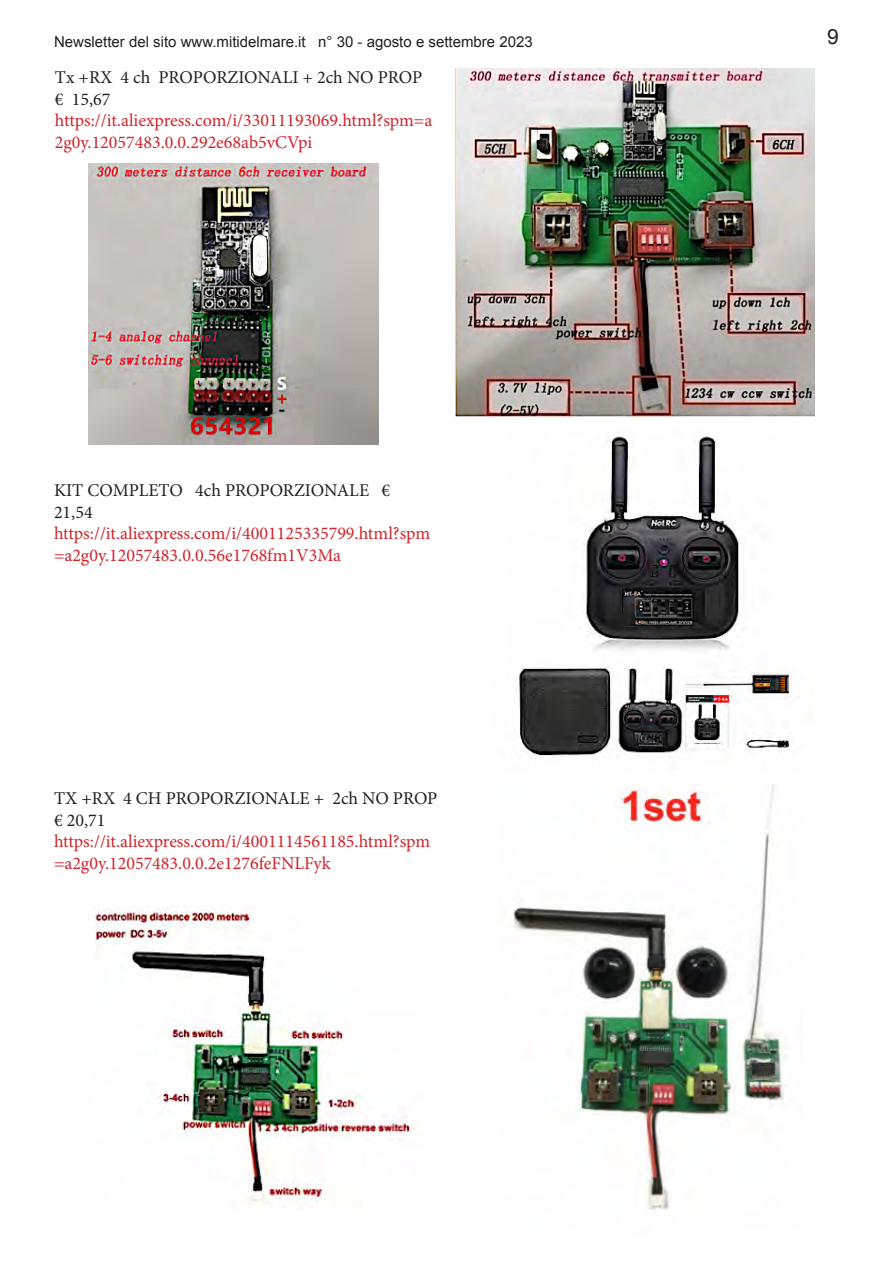
<style>
.page{position:relative;width:893px;height:1263px;background:#fff}
.page>*{position:absolute;margin:0;border:0;box-sizing:border-box;transform-origin:0 0}
.t1{font:21px "Arial";color:#231f20}
.t2{font:18px/21.6px "Minion Pro";color:#d1232a}
.t3{font:18px/21.6px "Minion Pro";letter-spacing:-.005em;color:#231f20}
.t4{font:15px "Arial";color:#231f20}
</style>
<div class="page">
<img style="left:455px;top:68px;width:360px;height:349px">
<img style="left:88px;top:164px;width:290px;height:281px">
<img style="left:518px;top:433px;width:273px;height:325px">
<img style="left:512px;top:785px;width:275px;height:426px">
<img style="left:88px;top:906px;width:325px;height:303px">
<p class="t4" style="left:54px;top:32px;width:480px">Newsletter del sito www.mitidelmare.it n° 30 - agosto e settembre 2023</p>
<p class="t1" style="left:827px;top:23px;width:13px">9</p>
<p class="t3" style="left:55px;top:67px;width:369px">Tx +RX 4 ch PROPORZIONALI + 2ch NO PROP</p>
<p class="t3" style="left:55px;top:88px;width:57px">€ 15,67</p>
<p class="t2" style="left:55px;top:110px;width:379px">https://it.aliexpress.com/i/33011193069.html?spm=a<br>2g0y.12057483.0.0.292e68ab5vCVpi</p>
<p class="t3" style="left:54px;top:480px;width:338px">KIT COMPLETO 4ch PROPORZIONALE €<br>21,54</p>
<p class="t2" style="left:54px;top:523px;width:378px">https://it.aliexpress.com/i/4001125335799.html?spm =a2g0y.12057483.0.0.56e1768fm1V3Ma</p>
<p class="t3" style="left:54px;top:788px;width:385px">TX +RX 4 CH PROPORZIONALE + 2ch NO PROP</p>
<p class="t3" style="left:54px;top:809px;width:53px">€ 20,71</p>
<p class="t2" style="left:54px;top:831px;width:378px">https://it.aliexpress.com/i/4001114561185.html?spm =a2g0y.12057483.0.0.2e1276feFNLFyk</p>
</div>
